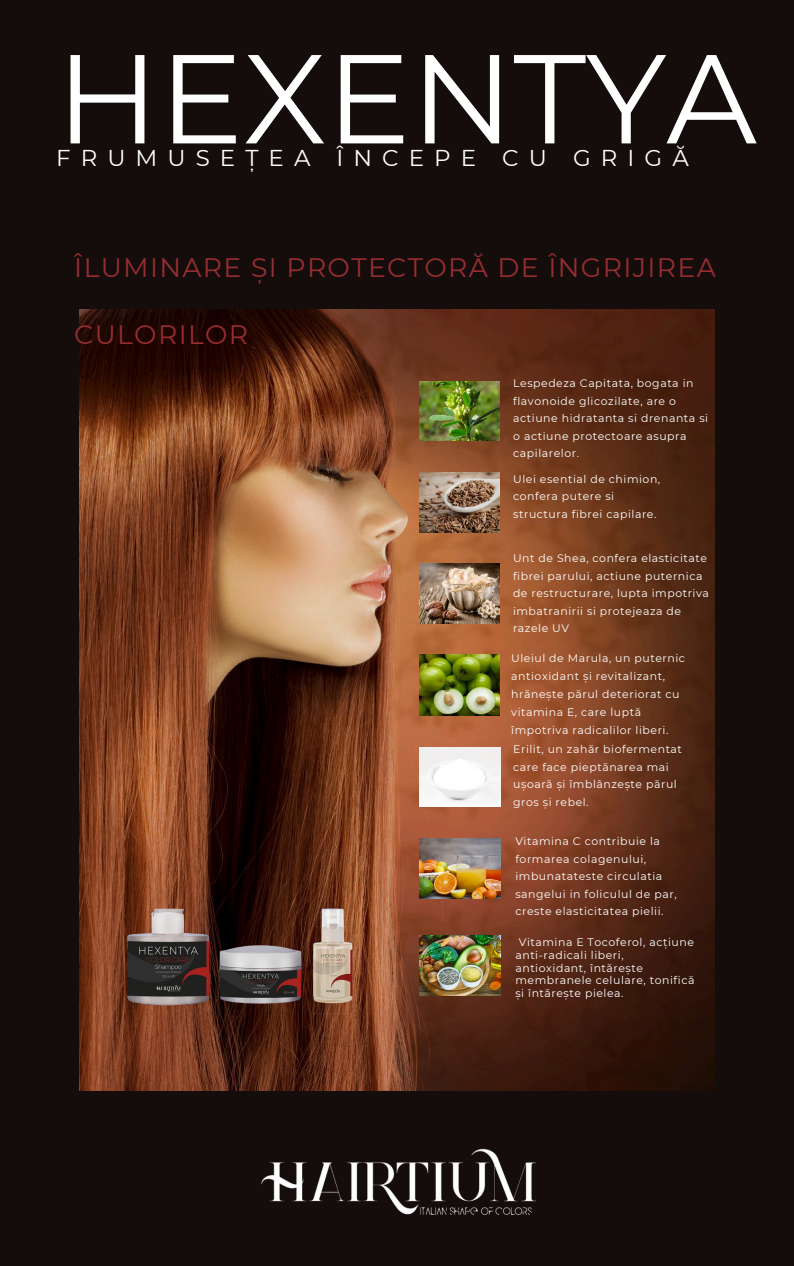
<style>
.page{position:relative;width:794px;height:1266px;background:#fff}
.page>*{position:absolute;margin:0;border:0;box-sizing:border-box;transform-origin:0 0}
.t1{font:126.23px "Montserrat";color:#fff}
.t2{font:26.7px "Montserrat";letter-spacing:.05em;color:#962d31}
.t3{font:22.88px "Montserrat";letter-spacing:.44em;color:#fff}
.t4{font:10.88px/17.4px "Montserrat";letter-spacing:.05em;color:#fff}
</style>
<div class="page">
<div style="left:0;top:0;width:793px;height:1266px;background:#150d0c"></div>
<img style="left:261px;top:1148px;width:275px;height:67px">
<img style="left:79px;top:310px;width:635px;height:780px">
<img style="left:419px;top:381px;width:80px;height:60px">
<img style="left:419px;top:473px;width:80px;height:59px">
<img style="left:419px;top:564px;width:80px;height:59px">
<img style="left:419px;top:747px;width:81px;height:60px">
<img style="left:419px;top:655px;width:80px;height:60px">
<img style="left:419px;top:935px;width:81px;height:60px">
<img style="left:419px;top:838px;width:81px;height:60px">
<img style="left:115px;top:898px;width:107px;height:128px">
<img style="left:211px;top:931px;width:101px;height:85px">
<img style="left:291px;top:901px;width:81px;height:112px">
<p class="t1" style="left:56px;top:21px;width:701px">HEXENTYA</p>
<p class="t3" style="left:56px;top:144px;width:256px">FRUMUSEȚEA</p>
<p class="t3" style="left:336px;top:144px;width:353px">ÎNCEPE CU GRIGĂ</p>
<p class="t2" style="left:74px;top:252px;width:642px">ÎLUMINARE ȘI PROTECTORĂ DE ÎNGRIJIREA</p>
<p class="t2" style="left:74px;top:318px;width:175px">CULORILOR</p>
<p class="t4" style="left:513px;top:375px;width:196px">Lespedeza Capitata, bogata in flavonoide glicozilate, are o actiune hidratanta si drenanta si o actiune protectoare asupra capilarelor.</p>
<h2 class="t4" style="left:513px;top:470px;width:148px">Ulei esential de chimion, confera putere si structura fibrei capilare.</h2>
<p class="t4" style="left:512px;top:550px;width:197px">Unt de Shea, confera elasticitate fibrei parului, actiune puternica de restructurare, lupta impotriva imbatranirii si protejeaza de razele UV</p>
<p class="t4" style="left:511px;top:649px;width:175px;line-height:18px">Uleiul de Marula, un puternic antioxidant și revitalizant, hrănește părul deteriorat cu vitamina E, care luptă împotriva radicalilor liberi.</p>
<h1 class="t4" style="left:513px;top:741px;width:170px">Erilit, un zahăr biofermentat care face pieptănarea mai ușoară și îmblânzește părul gros și rebel.</h1>
<p class="t4" style="left:515px;top:832px;width:163px">Vitamina C contribuie la formarea colagenului, imbunatateste circulatia sangelui in foliculul de par, creste elasticitatea pielii.</p>
<p class="t4" style="left:515px;top:935px;width:180px;line-height:12.9px;text-indent:3px">Vitamina E Tocoferol, acțiune anti-radicali liberi, antioxidant, întărește membranele celulare, tonifică și întărește pielea.</p>
</div>
